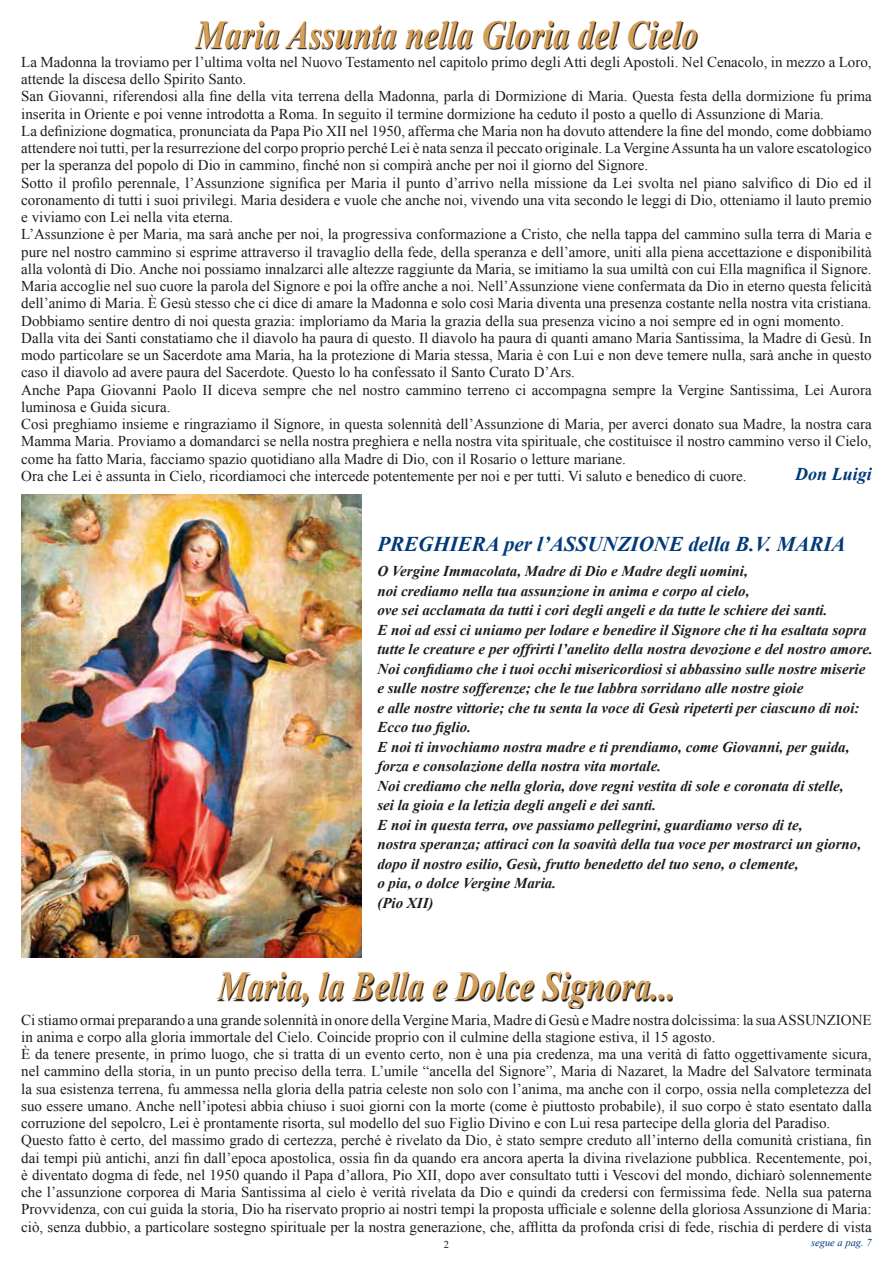
<style>
.page{position:relative;width:893px;height:1263px;background:#fff}
.page>*{position:absolute;margin:0;border:0;box-sizing:border-box;transform-origin:0 0}
.t1{font:italic 700 39.6px "Times New Roman";color:#d49d58;scale:.83 1}
.t2{font:italic 700 21px "Times New Roman";color:#003a78}
.t3{font:italic 700 18px "Times New Roman";color:#003a78}
.t4{font:15px/17.2px "Times New Roman";color:#1d1d1b}
.t5{font:italic 700 15px/19.5px "Times New Roman";color:#1d1d1b}
.t6{font:italic 10.5px "Times New Roman";color:#003a78}
.t7{font:10.5px "Times New Roman";color:#1d1d1b}
</style>
<div class="page">
<svg style="left:195px;top:22px;width:503px;height:27px"></svg>
<svg style="left:218px;top:973px;width:455px;height:36px"></svg>
<img style="left:21px;top:494px;width:340px;height:464px">
<h1 class="t1" style="left:195px;top:7px;width:606px">Maria Assunta nella Gloria del Cielo</h1>
<p class="t4" style="left:21px;top:53px;width:852px">La Madonna la troviamo per l’ultima volta nel Nuovo Testamento nel capitolo primo degli Atti degli Apostoli. Nel Cenacolo, in mezzo a Loro, attende la discesa dello Spirito Santo.<br>San Giovanni, riferendosi alla fine della vita terrena della Madonna, parla di Dormizione di Maria. Questa festa della dormizione fu prima inserita in Oriente e poi venne introdotta a Roma. In seguito il termine dormizione ha ceduto il posto a quello di Assunzione di Maria.<br>La definizione dogmatica, pronunciata da Papa Pio XII nel 1950, afferma che Maria non ha dovuto attendere la fine del mondo, come dobbiamo attendere noi tutti, per la resurrezione del corpo proprio perché Lei è nata senza il peccato originale. La Vergine Assunta ha un valore escatologico per la speranza del popolo di Dio in cammino, finché non si compirà anche per noi il giorno del Signore.<br>Sotto il profilo perennale, l’Assunzione significa per Maria il punto d’arrivo nella missione da Lei svolta nel piano salvifico di Dio ed il coronamento di tutti i suoi privilegi. Maria desidera e vuole che anche noi, vivendo una vita secondo le leggi di Dio, otteniamo il lauto premio e viviamo con Lei nella vita eterna.<br>L’Assunzione è per Maria, ma sarà anche per noi, la progressiva conformazione a Cristo, che nella tappa del cammino sulla terra di Maria e pure nel nostro cammino si esprime attraverso il travaglio della fede, della speranza e dell’amore, uniti alla piena accettazione e disponibilità alla volontà di Dio. Anche noi possiamo innalzarci alle altezze raggiunte da Maria, se imitiamo la sua umiltà con cui Ella magnifica il Signore.<br>Maria accoglie nel suo cuore la parola del Signore e poi la offre anche a noi. Nell’Assunzione viene confermata da Dio in eterno questa felicità dell’animo di Maria. È Gesù stesso che ci dice di amare la Madonna e solo così Maria diventa una presenza costante nella nostra vita cristiana.<br>Dobbiamo sentire dentro di noi questa grazia: imploriamo da Maria la grazia della sua presenza vicino a noi sempre ed in ogni momento.<br>Dalla vita dei Santi constatiamo che il diavolo ha paura di questo. Il diavolo ha paura di quanti amano Maria Santissima, la Madre di Gesù. In modo particolare se un Sacerdote ama Maria, ha la protezione di Maria stessa, Maria è con Lui e non deve temere nulla, sarà anche in questo caso il diavolo ad avere paura del Sacerdote. Questo lo ha confessato il Santo Curato D’Ars.<br>Anche Papa Giovanni Paolo II diceva sempre che nel nostro cammino terreno ci accompagna sempre la Vergine Santissima, Lei Aurora luminosa e Guida sicura.<br>Così preghiamo insieme e ringraziamo il Signore, in questa solennità dell’Assunzione di Maria, per averci donato sua Madre, la nostra cara Mamma Maria. Proviamo a domandarci se nella nostra preghiera e nella nostra vita spirituale, che costituisce il nostro cammino verso il Cielo, come ha fatto Maria, facciamo spazio quotidiano alla Madre di Dio, con il Rosario o letture mariane.<br>Ora che Lei è assunta in Cielo, ricordiamoci che intercede potentemente per noi e per tutti. Vi saluto e benedico di cuore.</p>
<p class="t3" style="left:795px;top:461px;width:78px">Don Luigi</p>
<h2 class="t2" style="left:377px;top:529px;width:470px">PREGHIERA per l’ASSUNZIONE della B.V. MARIA</h2>
<p class="t5" style="left:377px;top:561px;width:497px">O Vergine Immacolata, Madre di Dio e Madre degli uomini,<br>noi crediamo nella tua assunzione in anima e corpo al cielo,<br>ove sei acclamata da tutti i cori degli angeli e da tutte le schiere dei santi.<br>E noi ad essi ci uniamo per lodare e benedire il Signore che ti ha esaltata sopra tutte le creature e per offrirti l’anelito della nostra devozione e del nostro amore.<br>Noi confidiamo che i tuoi occhi misericordiosi si abbassino sulle nostre miserie e sulle nostre sofferenze; che le tue labbra sorridano alle nostre gioie<br>e alle nostre vittorie; che tu senta la voce di Gesù ripeterti per ciascuno di noi:<br>Ecco tuo figlio.<br>E noi ti invochiamo nostra madre e ti prendiamo, come Giovanni, per guida, forza e consolazione della nostra vita mortale.<br>Noi crediamo che nella gloria, dove regni vestita di sole e coronata di stelle,<br>sei la gioia e la letizia degli angeli e dei santi.<br>E noi in questa terra, ove passiamo pellegrini, guardiamo verso di te,<br>nostra speranza; attiraci con la soavità della tua voce per mostrarci un giorno, dopo il nostro esilio, Gesù, frutto benedetto del tuo seno, o clemente,<br>o pia, o dolce Vergine Maria.<br>(Pio XII)</p>
<h1 class="t1" style="left:218px;top:958px;width:553px">Maria, la Bella e Dolce Signora...</h1>
<p class="t4" style="left:21px;top:1011px;width:852px">Ci stiamo ormai preparando a una grande solennità in onore della Vergine Maria, Madre di Gesù e Madre nostra dolcissima: la sua ASSUNZIONE in anima e corpo alla gloria immortale del Cielo. Coincide proprio con il culmine della stagione estiva, il 15 agosto.<br>È da tenere presente, in primo luogo, che si tratta di un evento certo, non è una pia credenza, ma una verità di fatto oggettivamente sicura, nel cammino della storia, in un punto preciso della terra. L’umile “ancella del Signore”, Maria di Nazaret, la Madre del Salvatore terminata la sua esistenza terrena, fu ammessa nella gloria della patria celeste non solo con l’anima, ma anche con il corpo, ossia nella completezza del suo essere umano. Anche nell’ipotesi abbia chiuso i suoi giorni con la morte (come è piuttosto probabile), il suo corpo è stato esentato dalla corruzione del sepolcro, Lei è prontamente risorta, sul modello del suo Figlio Divino e con Lui resa partecipe della gloria del Paradiso.<br>Questo fatto è certo, del massimo grado di certezza, perché è rivelato da Dio, è stato sempre creduto all’interno della comunità cristiana, fin dai tempi più antichi, anzi fin dall’epoca apostolica, ossia fin da quando era ancora aperta la divina rivelazione pubblica. Recentemente, poi, è diventato dogma di fede, nel 1950 quando il Papa d’allora, Pio XII, dopo aver consultato tutti i Vescovi del mondo, dichiarò solennemente che l’assunzione corporea di Maria Santissima al cielo è verità rivelata da Dio e quindi da credersi con fermissima fede. Nella sua paterna Provvidenza, con cui guida la storia, Dio ha riservato proprio ai nostri tempi la proposta ufficiale e solenne della gloriosa Assunzione di Maria: ciò, senza dubbio, a particolare sostegno spirituale per la nostra generazione, che, afflitta da profonda crisi di fede, rischia di perdere di vista</p>
<p class="t7" style="left:444px;top:1237px;width:7px">2</p>
<p class="t6" style="left:811px;top:1235px;width:62px">segue a pag. 7</p>
</div>
